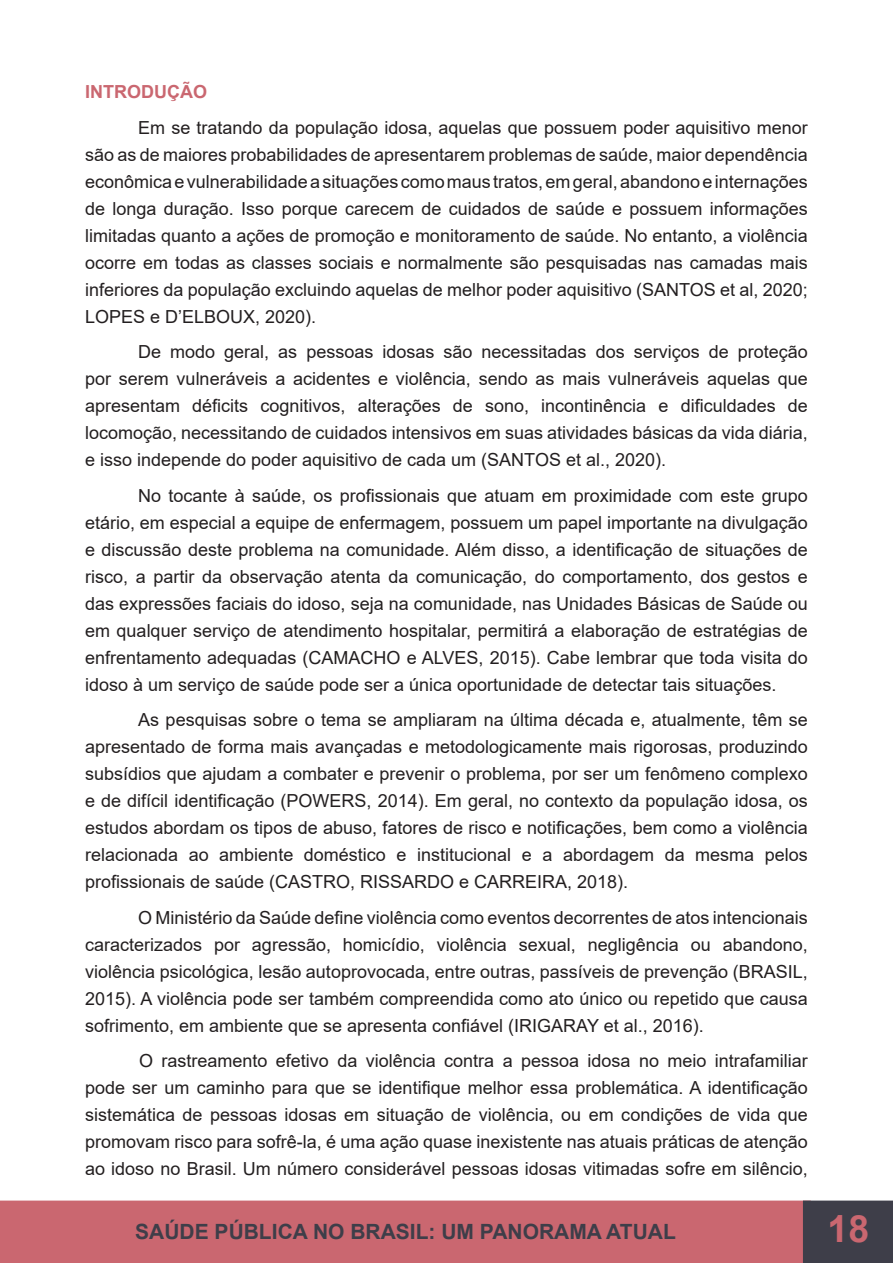
<style>
.page{position:relative;width:893px;height:1263px;background:#fff}
.page>*{position:absolute;margin:0;border:0;box-sizing:border-box;transform-origin:0 0}
.t1{font:700 37.5px "Arial";color:#ca6770}
.t2{font:700 21px "Arial";color:#3e3e49}
.t3{font:18px/27px "Arial";color:#231f20;text-align:justify}
.Título_1{font:700 18px "Arial";color:#ca6770}
</style>
<div class="page">
<div style="left:1px;top:1201px;width:809px;height:61px;background:#ca6770"></div>
<div style="left:0;top:1200px;width:811px;height:63px;border:2px solid #ca6770"></div>
<div style="left:803px;top:1200px;width:90px;height:63px;background:#3e3e49;border:2px solid #3e3e49"></div>
<div style="left:812px;top:1214px;width:72px;height:49px;background:#3e3e49"></div>
<p class="Título_1" style="left:85px;top:79px;width:123px">INTRODUÇÃO</p>
<p class="t3" style="left:85px;top:114px;width:724px;text-indent:53px">Em se tratando da população idosa, aquelas que possuem poder aquisitivo menor são as de maiores probabilidades de apresentarem problemas de saúde, maior dependência econômica e vulnerabilidade a situações como maus tratos, em geral, abandono e internações de longa duração. Isso porque carecem de cuidados de saúde e possuem informações limitadas quanto a ações de promoção e monitoramento de saúde. No entanto, a violência ocorre em todas as classes sociais e normalmente são pesquisadas nas camadas mais inferiores da população excluindo aquelas de melhor poder aquisitivo (SANTOS et al, 2020; LOPES e D’ELBOUX, 2020).</p>
<p class="t3" style="left:85px;top:338px;width:724px;text-indent:53px">De modo geral, as pessoas idosas são necessitadas dos serviços de proteção por serem vulneráveis a acidentes e violência, sendo as mais vulneráveis aquelas que apresentam déficits cognitivos, alterações de sono, incontinência e dificuldades de locomoção, necessitando de cuidados intensivos em suas atividades básicas da vida diária, e isso independe do poder aquisitivo de cada um (SANTOS et al., 2020).</p>
<p class="t3" style="left:85px;top:482px;width:724px;text-indent:53px">No tocante à saúde, os profissionais que atuam em proximidade com este grupo etário, em especial a equipe de enfermagem, possuem um papel importante na divulgação e discussão deste problema na comunidade. Além disso, a identificação de situações de risco, a partir da observação atenta da comunicação, do comportamento, dos gestos e das expressões faciais do idoso, seja na comunidade, nas Unidades Básicas de Saúde ou em qualquer serviço de atendimento hospitalar, permitirá a elaboração de estratégias de enfrentamento adequadas (CAMACHO e ALVES, 2015). Cabe lembrar que toda visita do idoso à um serviço de saúde pode ser a única oportunidade de detectar tais situações.</p>
<p class="t3" style="left:85px;top:706px;width:724px;text-indent:53px">As pesquisas sobre o tema se ampliaram na última década e, atualmente, têm se apresentado de forma mais avançadas e metodologicamente mais rigorosas, produzindo subsídios que ajudam a combater e prevenir o problema, por ser um fenômeno complexo e de difícil identificação (POWERS, 2014). Em geral, no contexto da população idosa, os estudos abordam os tipos de abuso, fatores de risco e notificações, bem como a violência relacionada ao ambiente doméstico e institucional e a abordagem da mesma pelos profissionais de saúde (CASTRO, RISSARDO e CARREIRA, 2018).</p>
<p class="t3" style="left:85px;top:904px;width:724px;text-indent:53px">O Ministério da Saúde define violência como eventos decorrentes de atos intencionais caracterizados por agressão, homicídio, violência sexual, negligência ou abandono, violência psicológica, lesão autoprovocada, entre outras, passíveis de prevenção (BRASIL, 2015). A violência pode ser também compreendida como ato único ou repetido que causa sofrimento, em ambiente que se apresenta confiável (IRIGARAY et al., 2016).</p>
<p class="t3" style="left:85px;top:1047px;width:724px;text-indent:54px">O rastreamento efetivo da violência contra a pessoa idosa no meio intrafamiliar pode ser um caminho para que se identifique melhor essa problemática. A identificação sistemática de pessoas idosas em situação de violência, ou em condições de vida que promovam risco para sofrê-la, é uma ação quase inexistente nas atuais práticas de atenção ao idoso no Brasil. Um número considerável pessoas idosas vitimadas sofre em silêncio,</p>
<p class="t2" style="left:135px;top:1217px;width:542px">SAÚDE PÚBLICA NO BRASIL: UM PANORAMA ATUAL</p>
<h1 class="t1" style="left:827px;top:1202px;width:43px">18</h1>
</div>
